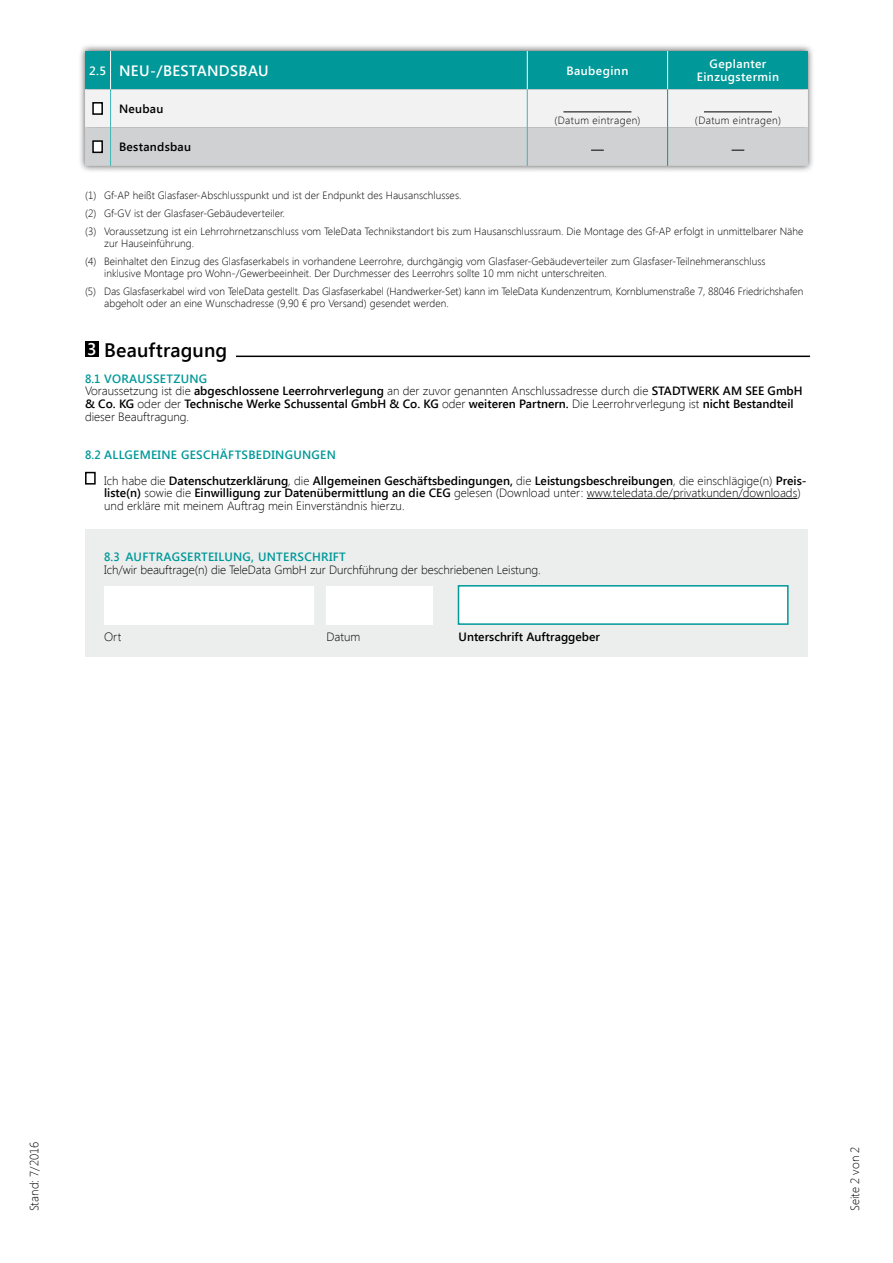
<style>
.page{position:relative;width:893px;height:1263px;background:#fff}
.page>*{position:absolute;margin:0;border:0;box-sizing:border-box;transform-origin:0 0}
.t1{font:600 19.5px "Segoe UI";letter-spacing:.005em;color:#000}
.t2{font:600 15px "Segoe UI";letter-spacing:.025em;color:#fff}
.t3{font:600 12px/12.8px "Segoe UI";color:#000}
.t4{font:300 12px/12.8px "Segoe UI";color:#000}
.t5{font:600 12px "Segoe UI";letter-spacing:.025em;color:#009898;scale:.95 1}
.t6{font:600 12px/13.5px "Segoe UI";letter-spacing:.035em;color:#fff;text-align:center}
.t7{font:600 12px "Segoe UI";letter-spacing:.025em;color:#000}
.t8{font:300 10.5px/18px "Segoe UI";letter-spacing:.005em;color:#000}
.t9{font:300 10.5px "Segoe UI";letter-spacing:.04em;color:#000}
.s1{font-size:12px}
.s2{font-size:16.8px;color:#fff}
.s3{color:#009898}
.s4{font-weight:300}
.s5{font-weight:600}
</style>
<div class="page">
<div style="left:85px;top:530px;width:723px;height:127px;background:#eceded"></div>
<div style="left:78px;top:44px;width:737px;height:129px;background:#000;opacity:.65"></div>
<svg style="left:85px;top:51px;width:723px;height:115px"></svg>
<hr style="left:587px;top:498px;width:210px;height:1px;background:#000">
<div style="left:85px;top:341px;width:13px;height:16px;background:#000"></div>
<hr style="left:236px;top:356px;width:574px;height:1px;background:#000">
<svg style="left:85px;top:471px;width:11px;height:14px"></svg>
<div style="left:104px;top:587px;width:210px;height:38px;background:#fff"></div>
<div style="left:327px;top:587px;width:106px;height:38px;background:#fff"></div>
<div style="left:458px;top:585px;width:331px;height:40px;background:#fff;border:2px solid #009898"></div>
<h2 class="t2" style="left:89px;top:60px;width:181px"><span class="s1">2.5</span> NEU-/BESTANDSBAU</h2>
<p class="t6" style="left:566px;top:63px;width:63px">Baubeginn</p>
<p class="t6" style="left:697px;top:56px;width:84px">Geplanter<br>Einzugstermin</p>
<p class="t3" style="left:119px;top:102px;width:46px">Neubau</p>
<p class="t9" style="left:554px;top:113px;width:88px">(Datum eintragen)</p>
<p class="t9" style="left:695px;top:113px;width:88px">(Datum eintragen)</p>
<p class="t7" style="left:119px;top:138px;width:74px">Bestandsbau</p>
<p class="t8" style="left:85px;top:186px;width:720px">(1) Gf-AP heißt Glasfaser-Abschlusspunkt und ist der Endpunkt des Hausanschlusses.<br>(2) Gf-GV ist der Glasfaser-Gebäudeverteiler.<br>(3) Voraussetzung ist ein Lehrrohrnetzanschluss vom TeleData Technikstandort bis zum Hausanschlussraum. Die Montage des Gf-AP erfolgt in unmittelbarer Nähe</p>
<p class="t8" style="left:85px;top:234px;width:682px;text-indent:19px">zur Hauseinführung.<br>(4) Beinhaltet den Einzug des Glasfaserkabels in vorhandene Leerrohre, durchgängig vom Glasfaser-Gebäudeverteiler zum Glasfaser-Teilnehmeranschluss</p>
<p class="t8" style="left:85px;top:264px;width:720px;text-indent:19px">inklusive Montage pro Wohn-/Gewerbeeinheit. Der Durchmesser des Leerrohrs sollte 10 mm nicht unterschreiten.<br>(5) Das Glasfaserkabel wird von TeleData gestellt. Das Glasfaserkabel (Handwerker-Set) kann im TeleData Kundenzentrum, Kornblumenstraße 7, 88046 Friedrichshafen</p>
<p class="t8" style="left:104px;top:294px;width:346px">abgeholt oder an eine Wunschadresse (9,90 € pro Versand) gesendet werden.</p>
<h1 class="t1" style="left:87px;top:336px;width:142px"><span class="s2">3</span> Beauftragung</h1>
<p class="t3" style="left:85px;top:371px;width:719px"><span class="s3">8.1 VORAUSSETZUNG<br></span><span class="s4">Voraussetzung ist die</span> abgeschlossene Leerrohrverlegung <span class="s4">an der zuvor genannten Anschlussadresse durch die</span> STADTWERK AM SEE GmbH &amp; Co. KG <span class="s4">oder der</span> Technische Werke Schussental GmbH &amp; Co. KG <span class="s4">oder</span> weiteren Partnern. <span class="s4">Die Leerrohrverlegung ist</span> nicht Bestandteil <span class="s4">dieser Beauftragung.</span></p>
<p class="t3" style="left:104px;top:441px;width:704px;line-height:25.5px;text-indent:-19px"><span class="s3">8.2 ALLGEMEINE GESCHÄFTSBEDINGUNGEN<br></span><span class="s4">Ich habe die</span> Datenschutzerklärung<span class="s4">, die</span> Allgemeinen Geschäftsbedingungen, <span class="s4">die</span> Leistungsbeschreibungen<span class="s4">, die einschlägige(n)</span> Preis-</p>
<p class="t4" style="left:104px;top:486px;width:698px"><span class="s5">liste(n)</span> sowie die <span class="s5">Einwilligung zur Datenübermittlung an die CEG</span> gelesen (Download unter: www.teledata.de/privatkunden/downloads) und erkläre mit meinem Auftrag mein Einverständnis hierzu.</p>
<p class="t5" style="left:104px;top:548px;width:256px">8.3 AUFTRAGSERTEILUNG, UNTERSCHRIFT</p>
<p class="t4" style="left:104px;top:563px;width:438px">Ich/wir beauftrage(n) die TeleData GmbH zur Durchführung der beschriebenen Leistung.</p>
<p class="t4" style="left:104px;top:629px;width:19px">Ort</p>
<p class="t4" style="left:327px;top:629px;width:35px">Datum</p>
<p class="t3" style="left:459px;top:629px;width:143px">Unterschrift Auftraggeber</p>
<p class="t4" style="left:27px;top:1211px;width:71px;rotate:-90deg">Stand: 7/2016</p>
<p class="t4" style="left:848px;top:1211px;width:66px;rotate:-90deg">Seite 2 von 2</p>
</div>
